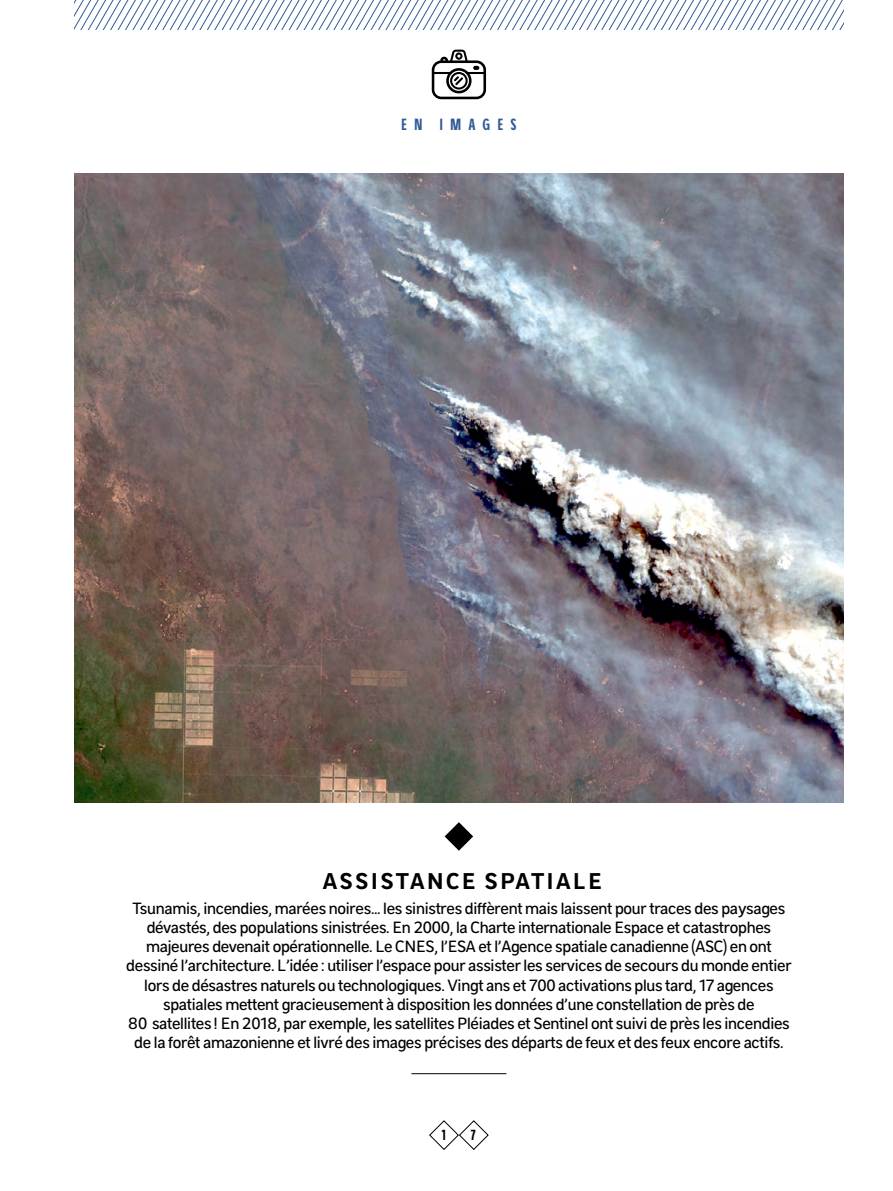
<style>
.page{position:relative;width:893px;height:1191px;background:#fff}
.page>*{position:absolute;margin:0;border:0;box-sizing:border-box;transform-origin:0 0}
.t1{font:700 24.5px "CNES Sans";letter-spacing:.09em;color:#000}
.t2{font:17.5px/19.2px "CNES Sans";letter-spacing:-.015em;color:#000;text-align:center}
.t3{font:700 17.5px "CNES Condensed";letter-spacing:.4em;color:#315b97}
.t4{font:700 15.75px "CNES Condensed";color:#000}
</style>
<div class="page">
<svg style="left:432px;top:50px;width:54px;height:49px"></svg>
<img style="left:74px;top:174px;width:769px;height:628px">
<svg style="left:74px;top:0;width:769px;height:30px"></svg>
<svg style="left:429px;top:1120px;width:60px;height:30px"></svg>
<hr style="left:411px;top:1073px;width:95px;height:1px;background:#000">
<svg style="left:445px;top:822px;width:28px;height:28px"></svg>
<p class="t3" style="left:401px;top:113px;width:117px">EN IMAGES</p>
<h1 class="t1" style="left:323px;top:867px;width:281px">ASSISTANCE SPATIALE</h1>
<p class="t2" style="left:126px;top:898px;width:667px">Tsunamis, incendies, marées noires… les sinistres diffèrent mais laissent pour traces des paysages dévastés, des populations sinistrées. En 2000, la Charte internationale Espace et catastrophes majeures devenait opérationnelle. Le CNES, l’ESA et l’Agence spatiale canadienne (ASC) en ont dessiné l’architecture. L’idée : utiliser l’espace pour assister les services de secours du monde entier lors de désastres naturels ou technologiques. Vingt ans et 700 activations plus tard, 17 agences spatiales mettent gracieusement à disposition les données d’une constellation de près de<br>80 satellites! En 2018, par exemple, les satellites Pléiades et Sentinel ont suivi de près les incendies de la forêt amazonienne et livré des images précises des départs de feux et des feux encore actifs.</p>
<p class="t4" style="left:442px;top:1124px;width:6px">1</p>
<p class="t4" style="left:471px;top:1124px;width:6px">7</p>
</div>
